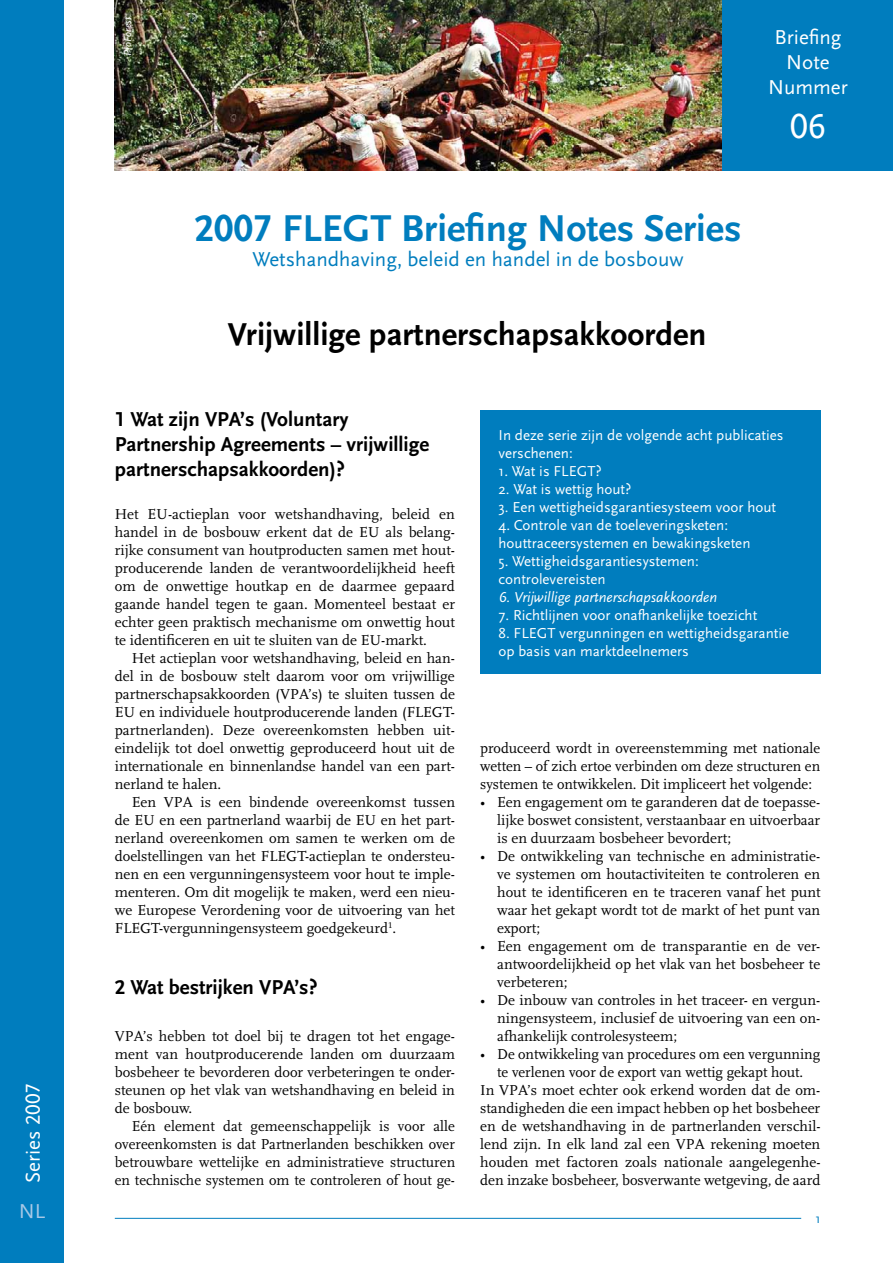
<style>
.page{position:relative;width:893px;height:1263px;background:#fff}
.page>*{position:absolute;margin:0;border:0;box-sizing:border-box;transform-origin:0 0}
.t1{font:700 39px "Scala Sans LF";color:#007dbe}
.t2{font:36px "Scala Sans LF";color:#fff}
.t3{font:700 33px "Scala Sans";color:#000}
.t4{font:700 21px/25.2px "Scala Sans LF";color:#000}
.t5{font:21px "Scala Sans";color:#007dbe}
.t6{font:21px/25.2px "Scala Sans LF";color:#fff;text-align:center}
.t7{font:21px "Scala Sans LF";color:#a7c8e6}
.t8{font:15px/18px "Scala LF";color:#000;text-align:justify}
.t9{font:15px/18px "Scala Sans";color:#fff}
.t10{font:italic 15px "Scala Sans";color:#fff}
.t11{font:13.5px "Scala Sans";color:#007dbe}
.t12{font:italic 10.5px "Scala Sans LF";color:#fff}
</style>
<div class="page">
<img style="left:115px;top:0;width:608px;height:170px">
<div style="left:723px;top:0;width:170px;height:170px;background:#007dbe"></div>
<div style="left:0;top:0;width:64px;height:1263px;background:#007dbe"></div>
<div style="left:480px;top:411px;width:341px;height:263px;background:#007dbe"></div>
<hr style="left:115px;top:1218px;width:686px;height:1px;background:#007dbe">
<h3 class="t6" style="left:21px;top:1183px;width:101px;rotate:-90deg">Series 2007</h3>
<h3 class="t7" style="left:19px;top:1200px;width:28px">NL</h3>
<p class="t12" style="left:122px;top:56px;width:40px;rotate:-90deg">ProForest</p>
<h1 class="t1" style="left:194px;top:208px;width:549px">2007 FLEGT Briefing Notes Series</h1>
<h3 class="t5" style="left:252px;top:248px;width:432px">Wetshandhaving, beleid en handel in de bosbouw</h3>
<h3 class="t3" style="left:228px;top:316px;width:480px">Vrijwillige partnerschapsakkoorden</h3>
<h3 class="t6" style="left:768px;top:25px;width:81px">Briefing<br>Note<br>Nummer</h3>
<h2 class="t2" style="left:790px;top:106px;width:37px">06</h2>
<h3 class="t4" style="left:115px;top:407px;width:316px">1 Wat zijn VPA’s (Voluntary<br>Partnership Agreements – vrijwillige partnerschapsakkoorden)?</h3>
<p class="t8" style="left:115px;top:505px;width:342px">Het EU-actieplan voor wetshandhaving, beleid en handel in de bosbouw erkent dat de EU als belang&shy;rijke consument van houtproducten samen met hout&shy;producerende landen de verantwoordelijkheid heeft om de onwettige houtkap en de daarmee gepaard gaande handel tegen te gaan. Momenteel bestaat er echter geen praktisch mechanisme om onwettig hout te identificeren en uit te sluiten van de EU-markt.</p>
<p class="t8" style="left:115px;top:649px;width:342px;text-indent:17px">Het actieplan voor wetshandhaving, beleid en han&shy;del in de bosbouw stelt daarom voor om vrijwillige partnerschapsakkoorden (VPA’s) te sluiten tussen de EU en individuele houtproducerende landen (FLEGT&shy;partnerlanden). Deze overeenkomsten hebben uit&shy;eindelijk tot doel onwettig geproduceerd hout uit de internationale en binnenlandse handel van een part&shy;nerland te halen.</p>
<p class="t8" style="left:115px;top:793px;width:342px;text-indent:17px">Een VPA is een bindende overeenkomst tussen de EU en een partnerland waarbij de EU en het part&shy;nerland overeenkomen om samen te werken om de doelstellingen van het FLEGT-actieplan te ondersteu&shy;nen en een vergunningensysteem voor hout te imple&shy;menteren. Om dit mogelijk te maken, werd een nieu&shy;we Europese Verordening voor de uitvoering van het FLEGT-vergunningensysteem goedgekeurd<sup>1</sup>.</p>
<h3 class="t4" style="left:115px;top:975px;width:204px">2 Wat bestrijken VPA’s?</h3>
<p class="t8" style="left:115px;top:1027px;width:342px">VPA’s hebben tot doel bij te dragen tot het engage&shy;ment van houtproducerende landen om duurzaam bosbeheer te bevorderen door verbeteringen te onder&shy;steunen op het vlak van wetshandhaving en beleid in de bosbouw.</p>
<p class="t8" style="left:115px;top:1117px;width:342px;text-indent:17px">Eén element dat gemeenschappelijk is voor alle overeenkomsten is dat Partnerlanden beschikken over betrouwbare wettelijke en administratieve structuren en technische systemen om te controleren of hout ge-</p>
<p class="t9" style="left:498px;top:426px;width:287px">In deze serie zijn de volgende acht publicaties verschenen:</p>
<p class="t9" style="left:498px;top:462px;width:105px">1. Wat is FLEGT?</p>
<p class="t9" style="left:498px;top:480px;width:134px">2. Wat is wettig hout?</p>
<p class="t9" style="left:498px;top:498px;width:279px">3. Een wettigheidsgarantiesysteem voor hout</p>
<p class="t9" style="left:498px;top:516px;width:253px">4. Controle van de toeleveringsketen: houttraceersystemen en bewakingsketen</p>
<p class="t9" style="left:498px;top:552px;width:202px">5. Wettigheidsgarantiesystemen: controlevereisten</p>
<p class="t10" style="left:498px;top:589px;width:220px">6. Vrijwillige partnerschapsakkoorden</p>
<p class="t9" style="left:498px;top:606px;width:260px">7. Richtlijnen voor onafhankelijke toezicht</p>
<p class="t9" style="left:498px;top:624px;width:292px">8. FLEGT vergunningen en wettigheidsgarantie op basis van marktdeelnemers</p>
<p class="t8" style="left:480px;top:739px;width:342px">produceerd wordt in overeenstemming met nationale wetten – of zich ertoe verbinden om deze structuren en systemen te ontwikkelen. Dit impliceert het volgende:</p>
<p class="t8" style="left:497px;top:793px;width:325px;text-indent:-17px">• Een engagement om te garanderen dat de toepasse&shy;lijke boswet consistent, verstaanbaar en uitvoerbaar is en duurzaam bosbeheer bevordert;</p>
<p class="t8" style="left:497px;top:847px;width:325px;text-indent:-17px">• De ontwikkeling van technische en administratie&shy;ve systemen om houtactiviteiten te controleren en hout te identificeren en te traceren vanaf het punt waar het gekapt wordt tot de markt of het punt van export;</p>
<p class="t8" style="left:497px;top:937px;width:325px;text-indent:-17px">• Een engagement om de transparantie en de ver&shy;antwoordelijkheid op het vlak van het bosbeheer te verbeteren;</p>
<p class="t8" style="left:497px;top:991px;width:325px;text-indent:-17px">• De inbouw van controles in het traceer- en vergun&shy;ningensysteem, inclusief de uitvoering van een on&shy;afhankelijk controlesysteem;</p>
<p class="t8" style="left:480px;top:1045px;width:342px;text-align:center">• De ontwikkeling van procedures om een vergunning te verlenen voor de export van wettig gekapt hout.<br>In VPA’s moet echter ook erkend worden dat de om&shy;standigheden die een impact hebben op het bosbeheer en de wetshandhaving in de partnerlanden verschil&shy;lend zijn. In elk land zal een VPA rekening moeten houden met factoren zoals nationale aangelegenhe&shy;den inzake bosbeheer, bosverwante wetgeving, de aard</p>
<p class="t11" style="left:815px;top:1211px;width:7px">1</p>
</div>
